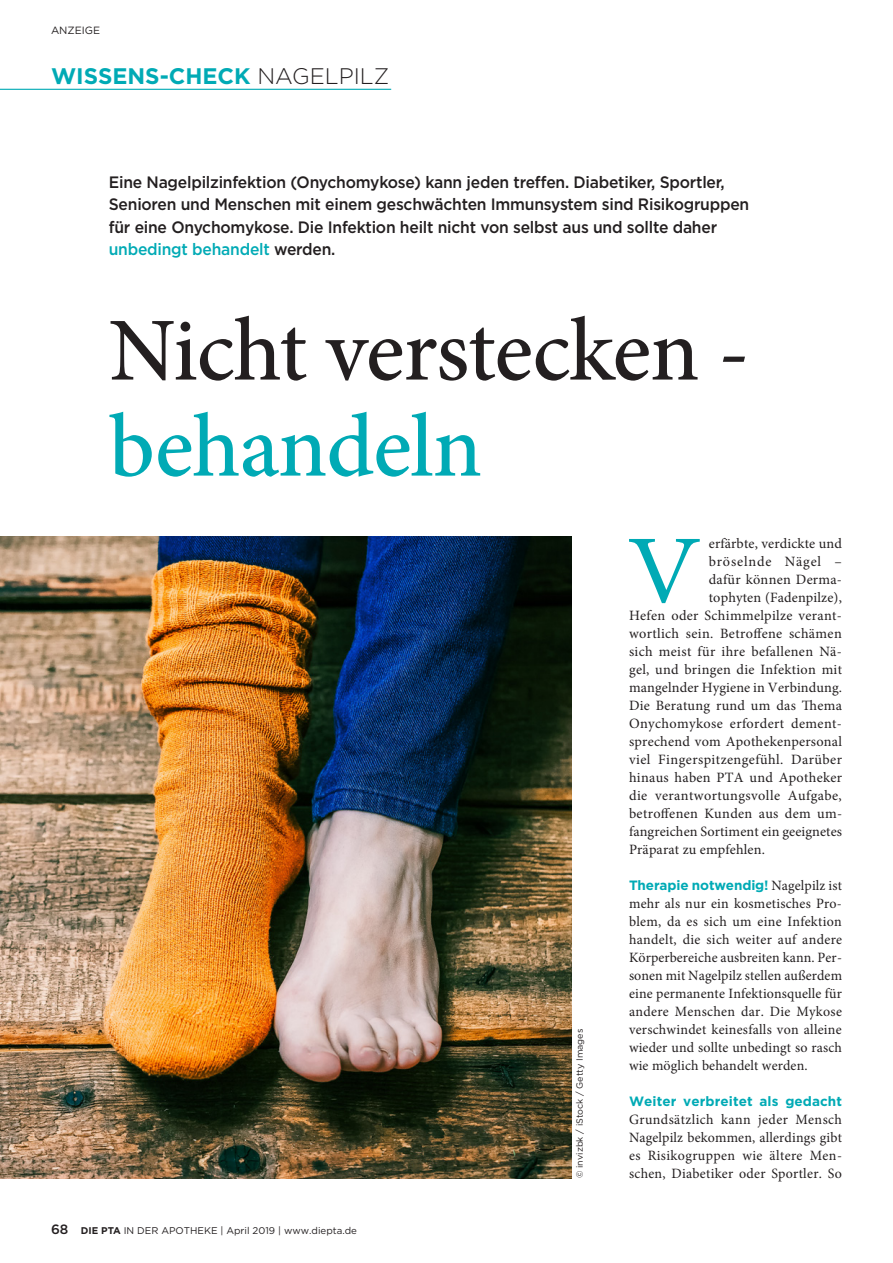
<style>
.page{position:relative;width:893px;height:1263px;background:#fff}
.page>*{position:absolute;margin:0;border:0;box-sizing:border-box;transform-origin:0 0}
.t1{font:97.2px "Minion Pro";color:#00aab5;scale:1.09 1}
.t2{font:500 90px "Minion Pro";letter-spacing:-.015em;color:#231f20}
.t3{font:500 90px "Minion Pro";letter-spacing:-.01em;color:#00aab5}
.t4{font:700 22.5px "Gotham";color:#00aab5}
.t5{font:500 16.5px/22.5px "Gotham";letter-spacing:-.015em;color:#231f20;scale:.95 1}
.t6{font:14.25px/18px "Minion Pro";letter-spacing:.02em;color:#231f20;text-align:justify}
.t7{font:14.25px "Minion Pro";letter-spacing:.055em;color:#231f20}
.t8{font:700 13.5px "Gotham";letter-spacing:.005em;color:#00aab5}
.t9{font:10.5px "Gotham";color:#231f20}
.t10{font:9.75px "Gotham";color:#231f20}
.t11{font:9px "Gotham";color:#231f20}
.s1{font-weight:300;color:#231f20}
.s2{color:#00aab5}
.s3{font-weight:500;font-size:13.5px}
.s4{font-weight:700}
.s5{font-family:"Minion Pro";font-weight:400;font-size:14.25px;color:#231f20}
</style>
<div class="page">
<hr style="left:0;top:89px;width:391px;height:1px;background:#00aab5">
<img style="left:0;top:536px;width:571px;height:642px">
<p class="t9" style="left:51px;top:23px;width:51px">ANZEIGE</p>
<h3 class="t4" style="left:51px;top:61px;width:340px">WISSENS-CHECK <span class="s1">NAGELPILZ</span></h3>
<p class="t5" style="left:109px;top:170px;width:676px">Eine Nagelpilzinfektion (Onychomykose) kann jeden treffen. Diabetiker, Sportler, Senioren und Menschen mit einem geschwächten Immunsystem sind Risikogruppen für eine Onychomykose. Die Infektion heilt nicht von selbst aus und sollte daher <span class="s2">unbedingt behandelt</span> werden.</p>
<h2 class="t2" style="left:109px;top:290px;width:642px">Nicht verstecken -</h2>
<h2 class="t3" style="left:109px;top:386px;width:375px">behandeln</h2>
<p class="t10" style="left:51px;top:1224px;width:308px"><span class="s3">68</span> <span class="s4">DIE PTA</span> IN DER APOTHEKE | April 2019 | www.diepta.de</p>
<p class="t11" style="left:574px;top:1178px;width:151px;rotate:-90deg">© invizbk / iStock / Getty Images</p>
<h1 class="t1" style="left:627px;top:506px;width:70px">V</h1>
<p class="t6" style="left:709px;top:535px;width:135px">erfärbte, verdickte und</p>
<p class="t7" style="left:709px;top:552px;width:135px">bröselnde Nägel –</p>
<p class="t6" style="left:709px;top:571px;width:135px">dafür können Derma-</p>
<p class="t6" style="left:709px;top:589px;width:135px">tophyten (Fadenpilze),</p>
<p class="t6" style="left:629px;top:607px;width:214px">Hefen oder Schimmelpilze verant-</p>
<p class="t6" style="left:629px;top:625px;width:214px">wortlich sein. Betroffene schämen</p>
<p class="t6" style="left:629px;top:643px;width:214px">sich meist für ihre befallenen Nä-</p>
<p class="t6" style="left:629px;top:661px;width:215px">gel, und bringen die Infektion mit</p>
<p class="t6" style="left:629px;top:679px;width:215px">mangelnder Hygiene in Verbindung.</p>
<p class="t6" style="left:629px;top:697px;width:214px">Die Beratung rund um das Thema</p>
<p class="t6" style="left:629px;top:715px;width:214px">Onychomykose erfordert dement-</p>
<p class="t6" style="left:629px;top:733px;width:214px">sprechend vom Apothekenpersonal</p>
<p class="t6" style="left:629px;top:751px;width:215px">viel Fingerspitzengefühl. Darüber</p>
<p class="t6" style="left:629px;top:769px;width:215px">hinaus haben PTA und Apotheker</p>
<p class="t6" style="left:629px;top:787px;width:214px">die verantwortungsvolle Aufgabe,</p>
<p class="t6" style="left:629px;top:805px;width:215px">betroffenen Kunden aus dem um-</p>
<p class="t6" style="left:629px;top:823px;width:215px">fangreichen Sortiment ein geeignetes</p>
<p class="t6" style="left:629px;top:841px;width:137px">Präparat zu empfehlen.</p>
<p class="t8" style="left:629px;top:876px;width:214px">Therapie notwendig! <span class="s5">Nagelpilz ist</span></p>
<p class="t6" style="left:629px;top:895px;width:215px">mehr als nur ein kosmetisches Pro&shy;blem, da es sich um eine Infektion handelt, die sich weiter auf andere Körperbereiche ausbreiten kann. Per&shy;sonen mit Nagelpilz stellen außerdem eine permanente Infektionsquelle für andere Menschen dar. Die Mykose verschwindet keinesfalls von alleine wieder und sollte unbedingt so rasch wie möglich behandelt werden.</p>
<p class="t8" style="left:629px;top:1092px;width:215px">Weiter verbreitet als gedacht</p>
<p class="t6" style="left:629px;top:1111px;width:214px">Grundsätzlich kann jeder Mensch Nagelpilz bekommen, allerdings gibt es Risikogruppen wie ältere Men&shy;schen, Diabetiker oder Sportler. So</p>
</div>
